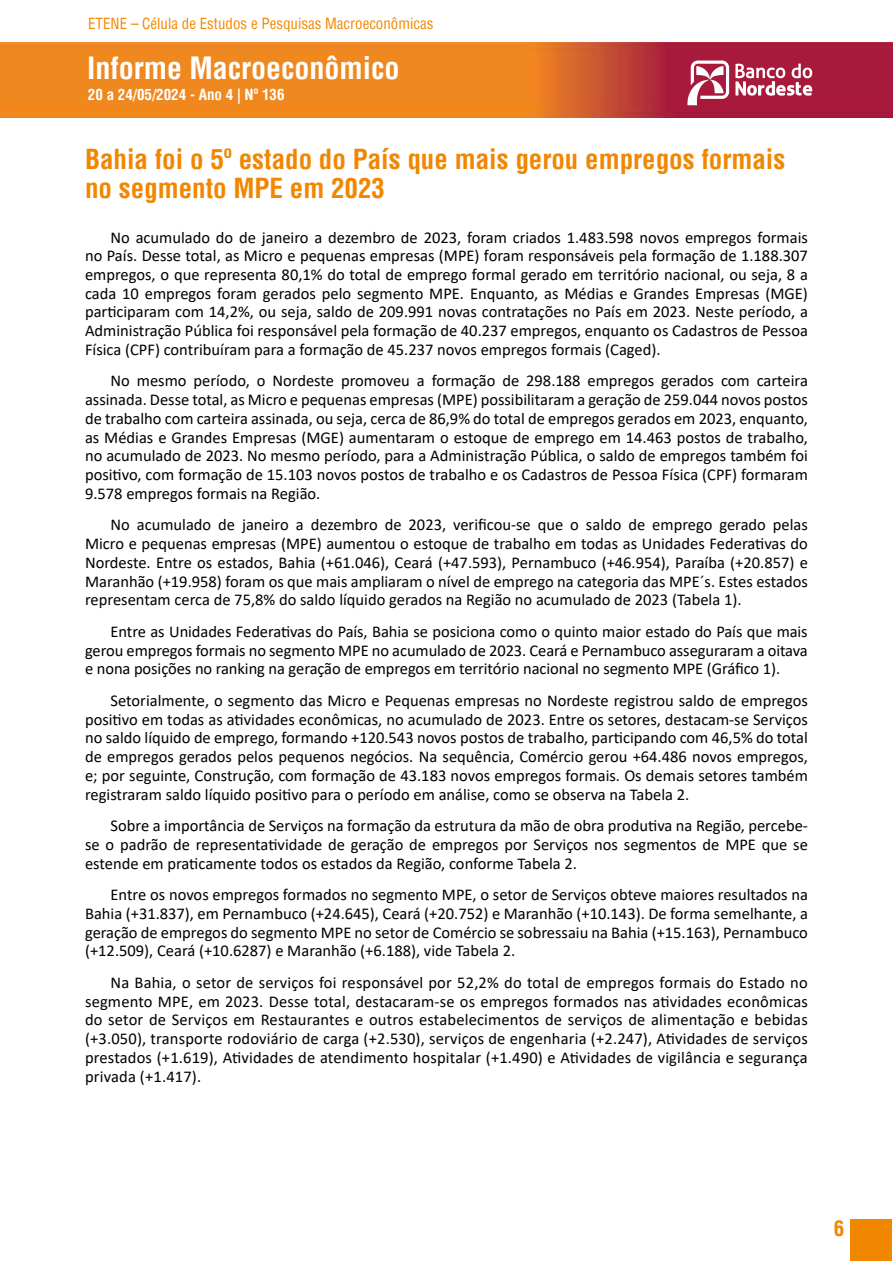
<style>
.page{position:relative;width:893px;height:1263px;background:#fff}
.page>*{position:absolute;margin:0;border:0;box-sizing:border-box;transform-origin:0 0}
.t1{font:700 condensed 30px "Helvetica";color:#fff}
.t2{font:700 condensed 27px/29.1px "Helvetica";color:#f18700}
.t3{font:700 condensed 21px "Helvetica";color:#f18700}
.t4{font:16.5px/18.8px "Calibri";color:#000;text-align:justify}
.t5{font:condensed 15px "Helvetica";color:#f18700}
.t6{font:700 condensed 15px "Helvetica";color:#fff}
</style>
<div class="page">
<img style="left:0;top:43px;width:893px;height:75px">
<svg style="left:686px;top:61px;width:43px;height:44px"></svg>
<svg style="left:735px;top:64px;width:77px;height:32px"></svg>
<div style="left:850px;top:1219px;width:42px;height:41px;background:#f18700"></div>
<p class="t5" style="left:88px;top:14px;width:347px">ETENE – Célula de Estudos e Pesquisas Macroeconômicas</p>
<h1 class="t1" style="left:87px;top:48px;width:314px">Informe Macroeconômico</h1>
<p class="t6" style="left:88px;top:85px;width:198px">20 a 24/05/2024 - Ano 4 | Nº 136</p>
<h2 class="t2" style="left:85px;top:145px;width:702px">Bahia foi o 5º estado do País que mais gerou empregos formais no segmento MPE em 2023</h2>
<p class="t4" style="left:85px;top:227px;width:724px;text-indent:26px">No acumulado do de janeiro a dezembro de 2023, foram criados 1.483.598 novos empregos formais no País. Desse total, as Micro e pequenas empresas (MPE) foram responsáveis pela formação de 1.188.307 empregos, o que representa 80,1% do total de emprego formal gerado em território nacional, ou seja, 8 a cada 10 empregos foram gerados pelo segmento MPE. Enquanto, as Médias e Grandes Empresas (MGE) participaram com 14,2%, ou seja, saldo de 209.991 novas contratações no País em 2023. Neste período, a Administração Pública foi responsável pela formação de 40.237 empregos, enquanto os Cadastros de Pessoa Física (CPF) contribuíram para a formação de 45.237 novos empregos formais (Caged).</p>
<p class="t4" style="left:85px;top:371px;width:724px;text-indent:26px">No mesmo período, o Nordeste promoveu a formação de 298.188 empregos gerados com carteira assinada. Desse total, as Micro e pequenas empresas (MPE) possibilitaram a geração de 259.044 novos postos de trabalho com carteira assinada, ou seja, cerca de 86,9% do total de empregos gerados em 2023, enquanto, as Médias e Grandes Empresas (MGE) aumentaram o estoque de emprego em 14.463 postos de trabalho, no acumulado de 2023. No mesmo período, para a Administração Pública, o saldo de empregos também foi positivo, com formação de 15.103 novos postos de trabalho e os Cadastros de Pessoa Física (CPF) formaram 9.578 empregos formais na Região.</p>
<p class="t4" style="left:85px;top:515px;width:724px;text-indent:26px">No acumulado de janeiro a dezembro de 2023, verificou-se que o saldo de emprego gerado pelas Micro e pequenas empresas (MPE) aumentou o estoque de trabalho em todas as Unidades Federativas do Nordeste. Entre os estados, Bahia (+61.046), Ceará (+47.593), Pernambuco (+46.954), Paraíba (+20.857) e Maranhão (+19.958) foram os que mais ampliaram o nível de emprego na categoria das MPE´s. Estes estados representam cerca de 75,8% do saldo líquido gerados na Região no acumulado de 2023 (Tabela 1).</p>
<p class="t4" style="left:85px;top:622px;width:724px;text-indent:26px">Entre as Unidades Federativas do País, Bahia se posiciona como o quinto maior estado do País que mais gerou empregos formais no segmento MPE no acumulado de 2023. Ceará e Pernambuco asseguraram a oitava e nona posições no ranking na geração de empregos em território nacional no segmento MPE (Gráfico 1).</p>
<p class="t4" style="left:85px;top:691px;width:724px;text-indent:26px">Setorialmente, o segmento das Micro e Pequenas empresas no Nordeste registrou saldo de empregos positivo em todas as atividades econômicas, no acumulado de 2023. Entre os setores, destacam-se Serviços no saldo líquido de emprego, formando +120.543 novos postos de trabalho, participando com 46,5% do total de empregos gerados pelos pequenos negócios. Na sequência, Comércio gerou +64.486 novos empregos, e; por seguinte, Construção, com formação de 43.183 novos empregos formais. Os demais setores também registraram saldo líquido positivo para o período em análise, como se observa na Tabela 2.</p>
<p class="t4" style="left:85px;top:816px;width:724px;text-indent:26px">Sobre a importância de Serviços na formação da estrutura da mão de obra produtiva na Região, percebe&shy;se o padrão de representatividade de geração de empregos por Serviços nos segmentos de MPE que se estende em praticamente todos os estados da Região, conforme Tabela 2.</p>
<p class="t4" style="left:85px;top:885px;width:724px;text-indent:26px">Entre os novos empregos formados no segmento MPE, o setor de Serviços obteve maiores resultados na Bahia (+31.837), em Pernambuco (+24.645), Ceará (+20.752) e Maranhão (+10.143). De forma semelhante, a geração de empregos do segmento MPE no setor de Comércio se sobressaiu na Bahia (+15.163), Pernambuco (+12.509), Ceará (+10.6287) e Maranhão (+6.188), vide Tabela 2.</p>
<p class="t4" style="left:85px;top:973px;width:724px;text-indent:26px">Na Bahia, o setor de serviços foi responsável por 52,2% do total de empregos formais do Estado no segmento MPE, em 2023. Desse total, destacaram-se os empregos formados nas atividades econômicas do setor de Serviços em Restaurantes e outros estabelecimentos de serviços de alimentação e bebidas (+3.050), transporte rodoviário de carga (+2.530), serviços de engenharia (+2.247), Atividades de serviços prestados (+1.619), Atividades de atendimento hospitalar (+1.490) e Atividades de vigilância e segurança privada (+1.417).</p>
<p class="t3" style="left:834px;top:1214px;width:12px">6</p>
</div>
